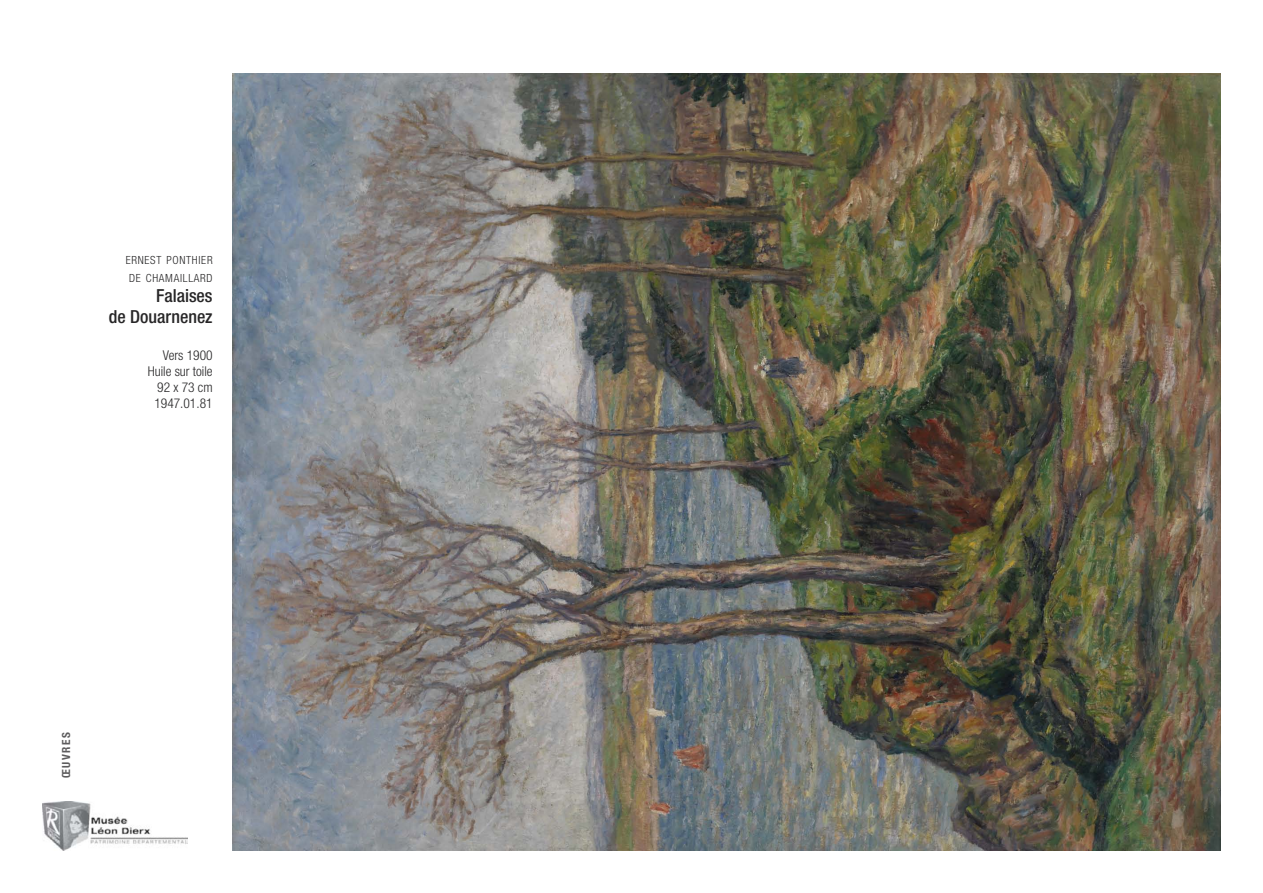
<style>
.page{position:relative;width:1263px;height:893px;background:#fff}
.page>*{position:absolute;margin:0;border:0;box-sizing:border-box;transform-origin:0 0}
.t1{font:500 condensed 18px/21.6px "Helvetica Neue";color:#272627;text-align:right}
.t2{font:300 condensed 13.5px/16.2px "Helvetica Neue";color:#272627;text-align:right}
.t3{font:300 condensed 11.25px/18px "Helvetica Neue";letter-spacing:.065em;color:#272627}
.t4{font:700 condensed 11.25px "Helvetica Neue";letter-spacing:.125em;color:#5d5c5d}
</style>
<div class="page">
<img style="left:43px;top:802px;width:145px;height:48px">
<img style="left:232px;top:74px;width:988px;height:776px">
<p class="t3" style="left:126px;top:252px;width:88px">ERNEST PONTHIER<br>DE CHAMAILLARD</p>
<h1 class="t1" style="left:109px;top:286px;width:105px">Falaises<br>de Douarnenez</h1>
<p class="t2" style="left:148px;top:348px;width:66px">Vers 1900<br>Huile sur toile<br>92 x 73 cm<br>1947.01.81</p>
<p class="t4" style="left:62px;top:778px;width:47px;rotate:-90deg">ŒUVRES</p>
</div>
